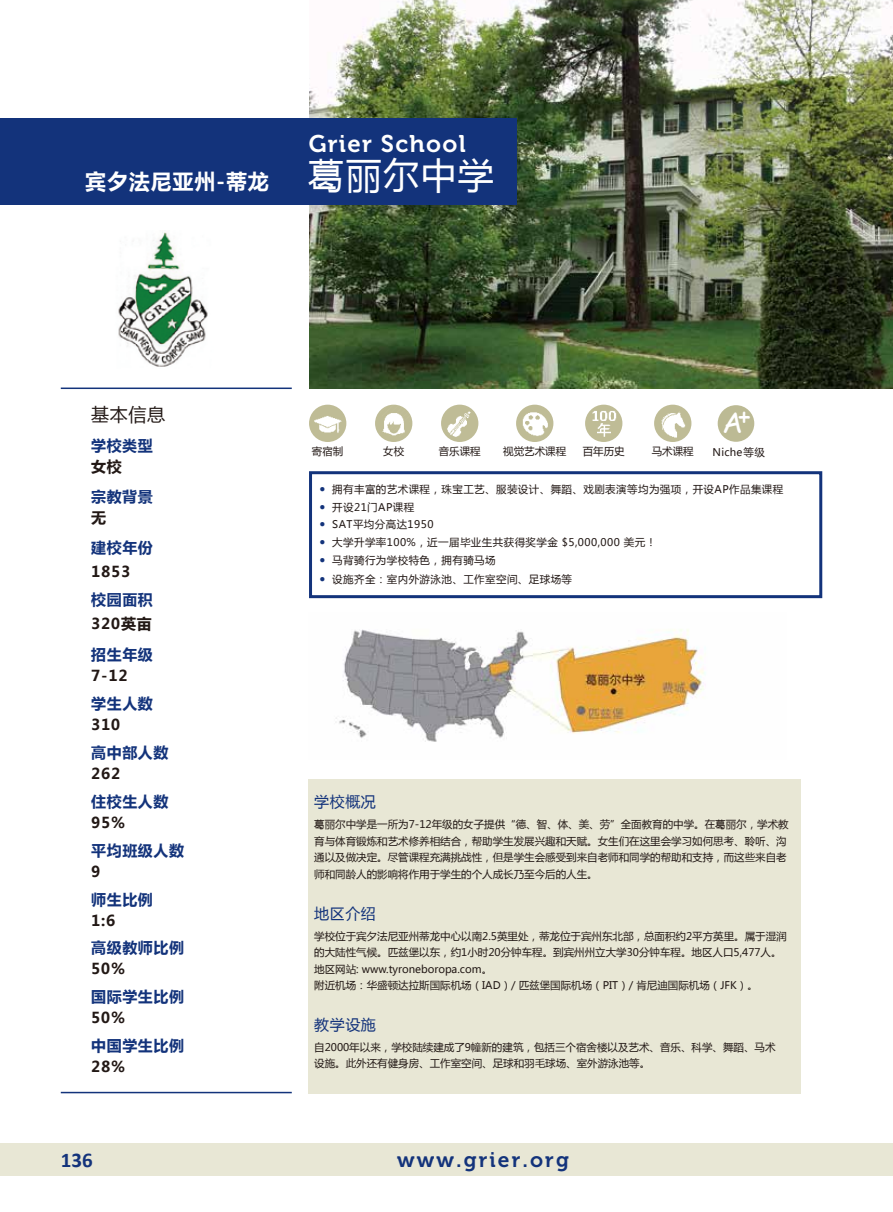
<style>
.page{position:relative;width:893px;height:1212px;background:#fff}
.page>*{position:absolute;margin:0;border:0;box-sizing:border-box;transform-origin:0 0}
.t1{font:36px "Microsoft Ya Hei";letter-spacing:.04em;color:#fff}
.t2{font:28.65px "Comic Sans MS";color:#fff}
.t3{font:24px "Museo 700";letter-spacing:.055em;color:#fff}
.t4{font:21px "Museo 700";letter-spacing:.1em;color:#13337b}
.t5{font:700 21px "Microsoft Ya Hei";letter-spacing:.04em;color:#fff}
.t6{font:700 21px "Calibri";color:#13337b}
.t7{font:18px "Microsoft Ya Hei";color:#221815}
.t8{font:700 15px "Microsoft Ya Hei";letter-spacing:.04em;color:#13337b}
.t9{font:700 15px "Microsoft Ya Hei";letter-spacing:.05em;color:#221815}
.t10{font:15px "Microsoft Ya Hei";letter-spacing:.04em;color:#13337b}
.t11{font:10.5px/16.5px "Microsoft Ya Hei";color:#221815}
.t12{font:10.5px "Microsoft Ya Hei";letter-spacing:.04em;color:#221815}
.s1{font-family:"Calibri";font-weight:700;font-size:12px;color:#13337b}
</style>
<div class="page">
<div style="left:308px;top:779px;width:493px;height:315px;background:#e8e7d5"></div>
<img style="left:309px;top:0;width:584px;height:389px">
<div style="left:0;top:118px;width:516px;height:87px;background:#13337b"></div>
<div style="left:0;top:1143px;width:893px;height:33px;background:#e8e7d5"></div>
<div style="left:309px;top:471px;width:513px;height:127px;border:3px solid #13337b"></div>
<hr style="left:61px;top:387px;width:231px;height:2px;background:#13337b">
<hr style="left:61px;top:1092px;width:231px;height:1px;background:#13337b">
<img style="left:309px;top:405px;width:37px;height:37px;border-radius:19px">
<img style="left:375px;top:405px;width:37px;height:37px;border-radius:19px">
<img style="left:441px;top:405px;width:37px;height:37px;border-radius:19px">
<img style="left:516px;top:405px;width:37px;height:37px;border-radius:19px">
<img style="left:585px;top:405px;width:37px;height:37px;border-radius:19px">
<img style="left:654px;top:405px;width:37px;height:37px;border-radius:19px">
<img style="left:335px;top:629px;width:371px;height:113px">
<img style="left:118px;top:232px;width:90px;height:135px">
<div style="left:718px;top:405px;width:36px;height:37px;background:#bcba94;border-radius:50%"></div>
<h3 class="t5" style="left:85px;top:167px;width:185px">宾夕法尼亚州-蒂龙</h3>
<h3 class="t3" style="left:309px;top:130px;width:159px">Grier School</h3>
<h1 class="t1" style="left:308px;top:150px;width:187px">葛丽尔中学</h1>
<h3 class="t7" style="left:91px;top:402px;width:76px">基本信息</h3>
<h3 class="t8" style="left:91px;top:435px;width:63px">学校类型</h3>
<h3 class="t9" style="left:91px;top:456px;width:32px">女校</h3>
<h3 class="t8" style="left:91px;top:486px;width:63px">宗教背景</h3>
<h3 class="t9" style="left:91px;top:507px;width:16px">无</h3>
<h3 class="t8" style="left:91px;top:537px;width:63px">建校年份</h3>
<h3 class="t9" style="left:91px;top:561px;width:41px">1853</h3>
<h3 class="t8" style="left:91px;top:589px;width:63px">校园面积</h3>
<h3 class="t9" style="left:91px;top:613px;width:62px">320英亩</h3>
<h3 class="t8" style="left:91px;top:644px;width:63px">招生年级</h3>
<h3 class="t9" style="left:91px;top:665px;width:38px">7-12</h3>
<h3 class="t8" style="left:91px;top:693px;width:63px">学生人数</h3>
<h3 class="t9" style="left:91px;top:714px;width:31px">310</h3>
<h3 class="t8" style="left:91px;top:742px;width:79px">高中部人数</h3>
<h3 class="t9" style="left:91px;top:763px;width:31px">262</h3>
<h3 class="t8" style="left:91px;top:791px;width:79px">住校生人数</h3>
<h3 class="t9" style="left:91px;top:812px;width:35px">95%</h3>
<h3 class="t8" style="left:91px;top:840px;width:94px">平均班级人数</h3>
<h3 class="t9" style="left:91px;top:861px;width:11px">9</h3>
<h3 class="t8" style="left:91px;top:889px;width:63px">师生比例</h3>
<h3 class="t9" style="left:91px;top:910px;width:26px">1:6</h3>
<h3 class="t8" style="left:91px;top:937px;width:94px">高级教师比例</h3>
<h3 class="t9" style="left:91px;top:958px;width:35px">50%</h3>
<h3 class="t8" style="left:91px;top:986px;width:94px">国际学生比例</h3>
<h3 class="t9" style="left:91px;top:1007px;width:35px">50%</h3>
<h3 class="t8" style="left:91px;top:1035px;width:94px">中国学生比例</h3>
<h3 class="t9" style="left:91px;top:1056px;width:35px">28%</h3>
<h3 class="t6" style="left:61px;top:1145px;width:33px">136</h3>
<h2 class="t2" style="left:722px;top:402px;width:30px">A<sup>+</sup></h2>
<p class="t11" style="left:312px;top:443px;width:33px">寄宿制</p>
<p class="t11" style="left:383px;top:443px;width:23px">女校</p>
<p class="t11" style="left:439px;top:443px;width:43px">音乐课程</p>
<p class="t11" style="left:503px;top:443px;width:64px">视觉艺术课程</p>
<p class="t11" style="left:583px;top:443px;width:43px">百年历史</p>
<p class="t11" style="left:652px;top:443px;width:43px">马术课程</p>
<p class="t11" style="left:713px;top:444px;width:54px">Niche 等级</p>
<p class="t12" style="left:320px;top:482px;width:465px"><span class="s1">•</span> 拥有丰富的艺术课程，珠宝工艺、服装设计、舞蹈、戏剧表演等均为强项，开设AP作品集课程</p>
<p class="t12" style="left:320px;top:500px;width:96px"><span class="s1">•</span> 开设21门AP课程</p>
<p class="t12" style="left:320px;top:517px;width:115px"><span class="s1">•</span> SAT平均分高达1950</p>
<p class="t12" style="left:320px;top:535px;width:338px"><span class="s1">•</span> 大学升学率100%，近一届毕业生共获得奖学金 $5,000,000 美元！</p>
<p class="t12" style="left:320px;top:553px;width:178px"><span class="s1">•</span> 马背骑行为学校特色，拥有骑马场</p>
<p class="t12" style="left:320px;top:572px;width:254px"><span class="s1">•</span> 设施齐全：室内外游泳池、工作室空间、足球场等</p>
<h3 class="t10" style="left:314px;top:791px;width:63px">学校概况</h3>
<p class="t11" style="left:314px;top:816px;width:476px">葛丽尔中学是一所为7-12年级的女子提供“德、智、体、美、劳”全面教育的中学。在葛丽尔，学术教育与体育锻炼和艺术修养相结合，帮助学生发展兴趣和天赋。女生们在这里会学习如何思考、聆听、沟通以及做决定。尽管课程充满挑战性，但是学生会感受到来自老师和同学的帮助和支持，而这些来自老师和同龄人的影响将作用于学生的个人成长乃至今后的人生。</p>
<h3 class="t10" style="left:314px;top:903px;width:63px">地区介绍</h3>
<p class="t11" style="left:314px;top:927px;width:474px">学校位于宾夕法尼亚州蒂龙中心以南2.5英里处，蒂龙位于宾州东北部，总面积约2平方英里。属于湿润的大陆性气候。匹兹堡以东，约1小时20分钟车程。到宾州州立大学30分钟车程。地区人口5,477人。地区网站: www.tyroneboropa.com。<br>附近机场：华盛顿达拉斯国际机场（IAD）/ 匹兹堡国际机场（PIT）/ 肯尼迪国际机场（JFK）。</p>
<h3 class="t10" style="left:314px;top:1014px;width:63px">教学设施</h3>
<p class="t11" style="left:314px;top:1038px;width:463px">自2000年以来，学校陆续建成了9幢新的建筑，包括三个宿舍楼以及艺术、音乐、科学、舞蹈、马术设施。此外还有健身房、工作室空间、足球和羽毛球场、室外游泳池等。</p>
<h3 class="t4" style="left:397px;top:1147px;width:173px">www.grier.org</h3>
</div>
